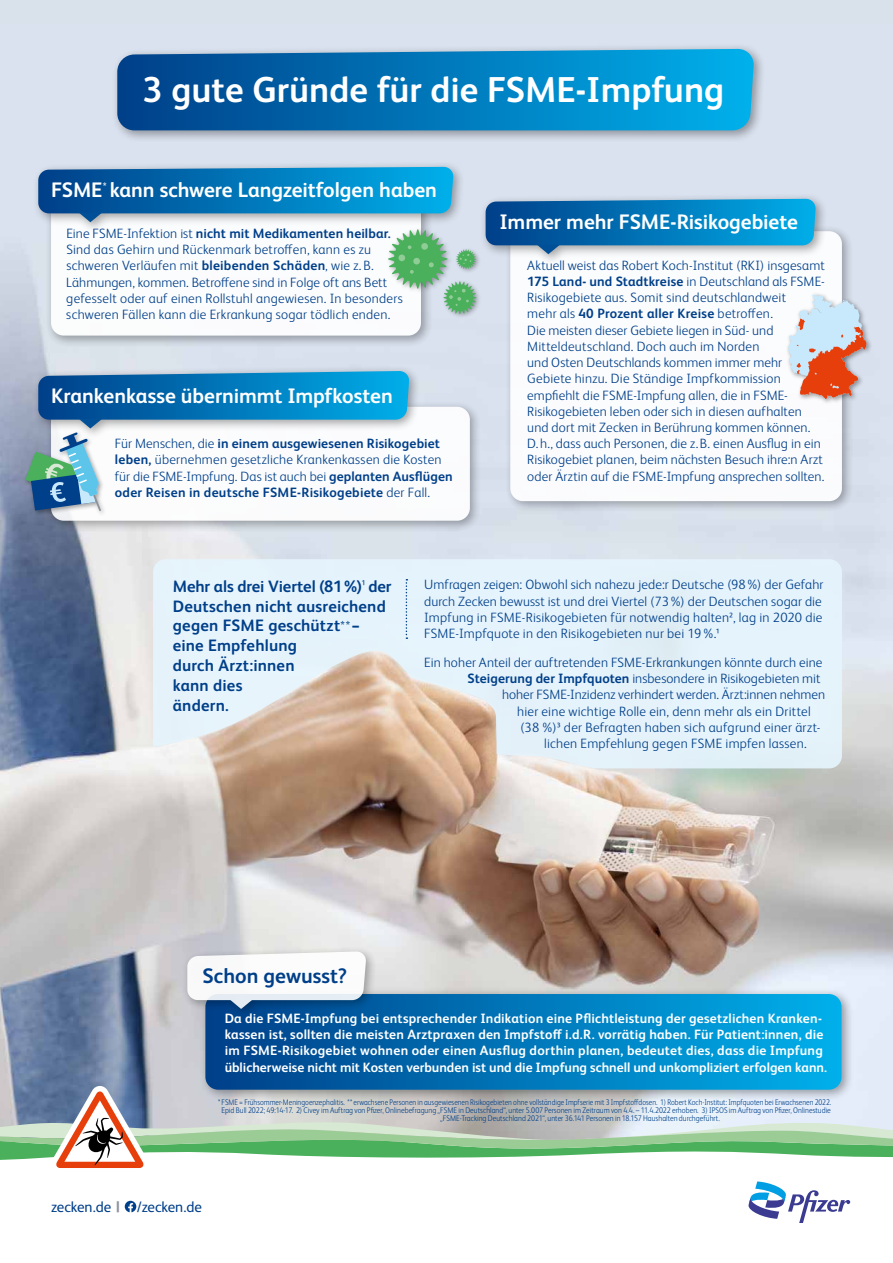
<style>
.page{position:relative;width:893px;height:1263px;background:#fff}
.page>*{position:absolute;margin:0;border:0;box-sizing:border-box;transform-origin:0 0}
.t1{font:700 36px "FS Albert Pro";color:#fff}
.t2{font:700 21px "FS Albert Pro";letter-spacing:-.005em;color:#fff}
.t3{font:700 21px "FS Albert Pro";color:#003f89}
.t4{font:700 16.5px/19.8px "FS Albert Pro";letter-spacing:.01em;color:#003f89}
.t5{font:15px "FS Albert Pro";letter-spacing:-.005em;color:#003f89}
.t6{font:300 13.5px/16.2px "FS Albert Pro";letter-spacing:.01em;color:#003f89}
.t7{font:700 13.5px/16.2px "FS Albert Pro";letter-spacing:.01em;color:#fff}
.t8{font:300 8.25px "FS Albert Pro";color:#003f89;scale:.9 1}
.t9{font:300 8.25px "FS Albert Pro";color:#003f89;scale:.87 1}
.s1{font-weight:700}
.s2{font-weight:300;font-size:14.25px}
.s3{font-weight:800;color:#8d929b}
</style>
<div class="page">
<img style="left:0;top:24px;width:893px;height:1062px">
<svg style="left:748px;top:1181px;width:102px;height:42px"></svg>
<svg style="left:125px;top:1201px;width:11px;height:11px"></svg>
<svg style="left:0;top:1086px;width:893px;height:82px"></svg>
<div style="left:153px;top:559px;width:689px;height:209px;background:#e6f5fe;border-radius:13px"></div>
<div style="left:45px;top:193px;width:388px;height:155px;background:#000;opacity:.36"></div>
<div style="left:51px;top:199px;width:370px;height:137px;background:#fff;border-radius:13px"></div>
<div style="left:111px;top:43px;width:654px;height:100px;background:#000;opacity:.36"></div>
<svg style="left:117px;top:49px;width:637px;height:81px;background:#087bbb"></svg>
<div style="left:32px;top:161px;width:433px;height:72px;background:#000;opacity:.36"></div>
<svg style="left:38px;top:167px;width:416px;height:55px;background:#2587be"></svg>
<div style="left:199px;top:988px;width:655px;height:114px;background:#000;opacity:.36"></div>
<svg style="left:205px;top:994px;width:636px;height:96px;background:#017abb"></svg>
<div style="left:181px;top:945px;width:197px;height:75px;background:#000;opacity:.36"></div>
<svg style="left:187px;top:951px;width:179px;height:58px"></svg>
<img style="left:99px;top:651px;width:676px;height:297px">
<div style="left:45px;top:401px;width:437px;height:132px;background:#000;opacity:.36"></div>
<div style="left:51px;top:407px;width:419px;height:114px;background:#fff;border-radius:13px"></div>
<div style="left:32px;top:365px;width:389px;height:75px;background:#000;opacity:.36"></div>
<div style="left:23px;top:429px;width:83px;height:87px;background:#000;opacity:.36"></div>
<svg style="left:25px;top:371px;width:384px;height:142px"></svg>
<div style="left:385px;top:227px;width:97px;height:93px;background:#000;opacity:.36"></div>
<svg style="left:388px;top:229px;width:89px;height:86px"></svg>
<svg style="left:406px;top:579px;width:1px;height:60px"></svg>
<div style="left:504px;top:225px;width:350px;height:288px;background:#000;opacity:.36"></div>
<div style="left:510px;top:231px;width:332px;height:270px;background:#fff;border-radius:13px"></div>
<div style="left:480px;top:193px;width:347px;height:72px;background:#000;opacity:.36"></div>
<svg style="left:486px;top:199px;width:330px;height:55px;background:#2587bd"></svg>
<div style="left:785px;top:292px;width:87px;height:113px;background:#000;opacity:.36"></div>
<svg style="left:787px;top:295px;width:79px;height:104px;background:#d7b8b3"></svg>
<h1 class="t1" style="left:142px;top:64px;width:583px">3 gute Gründe für die FSME-Impfung</h1>
<h2 class="t2" style="left:51px;top:175px;width:387px">FSME<sup>*</sup> kann schwere Langzeitfolgen haben</h2>
<p class="t6" style="left:66px;top:224px;width:338px">Eine FSME-Infektion ist <span class="s1">nicht mit Medikamenten heilbar.<br></span>Sind das Gehirn und Rückenmark betroffen, kann es zu schweren Verläufen mit <span class="s1">bleibenden Schäden</span>, wie z. B.<br>Lähmungen, kommen. Betroffene sind in Folge oft ans Bett gefesselt oder auf einen Rollstuhl angewiesen. In besonders schweren Fällen kann die Erkrankung sogar tödlich enden.</p>
<h2 class="t2" style="left:51px;top:381px;width:343px">Krankenkasse übernimmt Impfkosten</h2>
<p class="t6" style="left:115px;top:435px;width:339px">Für Menschen, die <span class="s1">in einem ausgewiesenen Risikogebiet leben,</span> übernehmen gesetzliche Krankenkassen die Kosten für die FSME-Impfung. Das ist auch bei <span class="s1">geplanten Ausflügen oder Reisen in deutsche FSME-Risikogebiete</span> der Fall.</p>
<h2 class="t2" style="left:500px;top:207px;width:300px">Immer mehr FSME-Risikogebiete</h2>
<p class="t6" style="left:527px;top:256px;width:299px">Aktuell weist das Robert Koch-Institut (RKI) insgesamt <span class="s1">175 Land- und Stadtkreise</span> in Deutschland als FSME-Risikogebiete aus. Somit sind deutschlandweit<br>mehr als <span class="s1">40 Prozent aller Kreise</span> betroffen.<br>Die meisten dieser Gebiete liegen in Süd- und Mitteldeutschland. Doch auch im Norden<br>und Osten Deutschlands kommen immer mehr Gebiete hinzu. Die Ständige Impfkommission empfiehlt die FSME-Impfung allen, die in FSME-Risikogebieten leben oder sich in diesen aufhalten und dort mit Zecken in Berührung kommen können.<br>D.h., dass auch Personen, die z.B. einen Ausflug in ein Risikogebiet planen, beim nächsten Besuch ihre:n Arzt oder Ärztin auf die FSME-Impfung ansprechen sollten.</p>
<p class="t4" style="left:173px;top:575px;width:220px">Mehr als drei Viertel (81%)<span class="s2">1</span> der<br>Deutschen nicht ausreichend gegen FSME geschützt<span class="s2">**</span> – eine Empfehlung<br>durch Ärzt:innen<br>kann dies<br>ändern.</p>
<p class="t6" style="left:424px;top:576px;width:401px">Umfragen zeigen: Obwohl sich nahezu jede:r Deutsche (98%) der Gefahr durch Zecken bewusst ist und drei Viertel (73%) der Deutschen sogar die Impfung in FSME-Risikogebieten für notwendig halten2, lag in 2020 die FSME-Impfquote in den Risikogebieten nur bei 19%.1</p>
<p class="t6" style="left:424px;top:653px;width:400px">Ein hoher Anteil der auftretenden FSME-Erkrankungen könnte durch eine</p>
<p class="t6" style="left:468px;top:670px;width:354px"><span class="s1">Steigerung der Impfquoten</span> insbesondere in Risikogebieten mit</p>
<p class="t6" style="left:502px;top:686px;width:324px">hoher FSME-Inzidenz verhindert werden. Ärzt:innen nehmen</p>
<p class="t6" style="left:517px;top:702px;width:295px">hier eine wichtige Rolle ein, denn mehr als ein Drittel</p>
<p class="t6" style="left:520px;top:718px;width:302px">(38 %)3 der Befragten haben sich aufgrund einer ärzt-</p>
<p class="t6" style="left:544px;top:734px;width:264px">lichen Empfehlung gegen FSME impfen lassen.</p>
<h2 class="t3" style="left:203px;top:961px;width:146px">Schon gewusst?</h2>
<p class="t7" style="left:225px;top:1009px;width:604px">Da die FSME-Impfung bei entsprechender Indikation eine Pflichtleistung der gesetzlichen Kranken&shy;kassen ist, sollten die meisten Arztpraxen den Impfstoff i.d.R. vorrätig haben. Für Patient:innen, die im FSME-Risikogebiet wohnen oder einen Ausflug dorthin planen, bedeutet dies, dass die Impfung üblicherweise nicht mit Kosten verbunden ist und die Impfung schnell und unkompliziert erfolgen kann.</p>
<p class="t9" style="left:218px;top:1096px;width:706px">* FSME = Frühsommer-Meningoenzephalitis. ** erwachsene Personen in ausgewiesenen Risikogebieten ohne vollständige Impfserie mit 3 Impfstoffdosen. 1) Robert Koch-Institut: Impfquoten bei Erwachsenen 2022.</p>
<p class="t8" style="left:221px;top:1104px;width:679px">Epid Bull 2022; 49:14-17. 2) Civey im Auftrag von Pfizer, Onlinebefragung „FSME in Deutschland“, unter 5.007 Personen im Zeitraum von 4.4. – 11.4.2022 erhoben. 3) IPSOS im Auftrag von Pfizer, Onlinestudie</p>
<p class="t8" style="left:440px;top:1112px;width:312px">„FSME-Tracking Deutschland 2021“, unter 36.141 Personen in 18.157 Haushalten durchgeführt.</p>
<p class="t5" style="left:51px;top:1196px;width:152px">zecken.de <span class="s3">|</span> /zecken.de</p>
</div>
